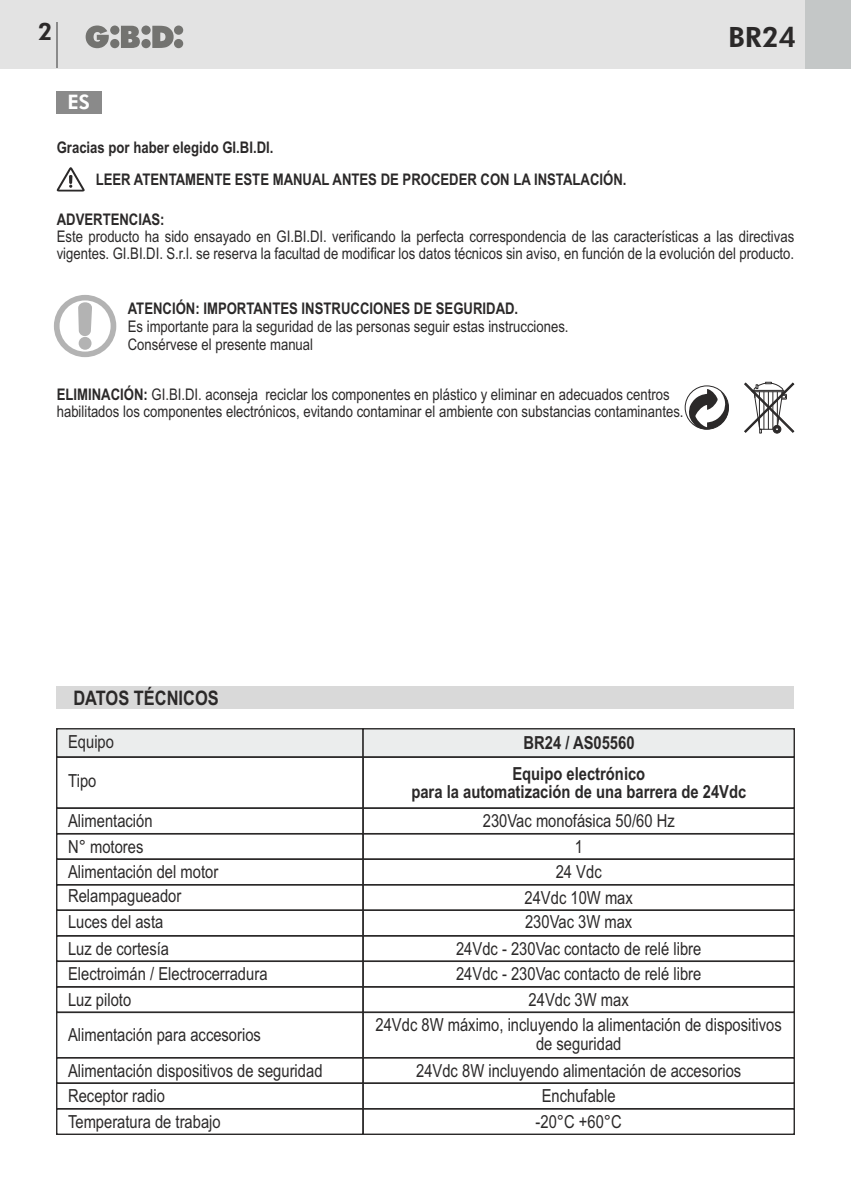
<style>
.page{position:relative;width:851px;height:1191px;background:#fff}
.page>*{position:absolute;margin:0;border:0;box-sizing:border-box;transform-origin:0 0}
.t1{font:800 28px "Futura BT";color:#2b2929}
.t2{font:800 24px "Futura BT";color:#2b2929}
.t3{font:700 20px "Arial Narrow";color:#2b2929}
.t4{font:800 20px "Futura BT";color:#fff}
.t5{font:18px/25.6px "Arial Narrow";color:#2b2929;text-align:center}
.t6{font:700 18px/30.4px "Arial Narrow";color:#2b2929;text-align:center}
.t7{font:16px/17.2px "Arial Narrow";color:#2b2929}
.t8{font:700 16px "Arial Narrow";color:#2b2929}
.s1{font-weight:700}
</style>
<div class="page">
<div style="left:0;top:0;width:850px;height:68px;background:#e3e3e3"></div>
<div style="left:805px;top:0;width:45px;height:68px;background:#c4c7c7"></div>
<svg style="left:86px;top:26px;width:97px;height:22px"></svg>
<hr style="left:56px;top:23px;width:2px;height:45px;background:#8a8a8a">
<hr style="left:850px;top:0;width:1px;height:68px;background:#c4c7c7">
<div style="left:57px;top:91px;width:45px;height:22px;background:#8a8a8a"></div>
<div style="left:57px;top:686px;width:737px;height:23px;background:#d9d9d9"></div>
<svg style="left:56px;top:167px;width:29px;height:25px"></svg>
<svg style="left:684px;top:385px;width:44px;height:44px"></svg>
<svg style="left:688px;top:389px;width:40px;height:40px"></svg>
<svg style="left:744px;top:382px;width:51px;height:52px"></svg>
<svg style="left:78px;top:302px;width:14px;height:48px"></svg>
<div style="left:54px;top:295px;width:62px;height:62px;border:6px solid #b3b3b3;border-radius:50%"></div>
<div style="left:56px;top:807px;width:308px;height:27px;border:1px solid #2b2929"></div>
<div style="left:56px;top:833px;width:308px;height:27px;border:1px solid #2b2929"></div>
<div style="left:56px;top:858px;width:308px;height:27px;border:1px solid #2b2929"></div>
<div style="left:56px;top:884px;width:308px;height:27px;border:1px solid #2b2929"></div>
<div style="left:56px;top:909px;width:308px;height:27px;border:1px solid #2b2929"></div>
<div style="left:56px;top:935px;width:308px;height:27px;border:1px solid #2b2929"></div>
<div style="left:56px;top:960px;width:308px;height:27px;border:1px solid #2b2929"></div>
<div style="left:56px;top:986px;width:308px;height:27px;border:1px solid #2b2929"></div>
<div style="left:56px;top:1082px;width:308px;height:27px;border:1px solid #2b2929"></div>
<div style="left:56px;top:1108px;width:308px;height:27px;border:1px solid #2b2929"></div>
<div style="left:56px;top:1011px;width:308px;height:47px;border:1px solid #2b2929"></div>
<svg style="left:56px;top:728px;width:739px;height:30px;background:#dbdddd"></svg>
<div style="left:362px;top:756px;width:432px;height:53px;border:1px solid #2b2929"></div>
<div style="left:362px;top:807px;width:432px;height:27px;border:1px solid #2b2929"></div>
<div style="left:362px;top:833px;width:432px;height:27px;border:1px solid #2b2929"></div>
<div style="left:362px;top:858px;width:432px;height:27px;border:1px solid #2b2929"></div>
<div style="left:362px;top:884px;width:432px;height:27px;border:1px solid #2b2929"></div>
<div style="left:362px;top:909px;width:432px;height:27px;border:1px solid #2b2929"></div>
<div style="left:362px;top:935px;width:432px;height:27px;border:1px solid #2b2929"></div>
<div style="left:362px;top:960px;width:432px;height:27px;border:1px solid #2b2929"></div>
<div style="left:362px;top:986px;width:432px;height:27px;border:1px solid #2b2929"></div>
<div style="left:362px;top:1082px;width:432px;height:27px;border:1px solid #2b2929"></div>
<div style="left:362px;top:1108px;width:432px;height:27px;border:1px solid #2b2929"></div>
<div style="left:362px;top:1011px;width:432px;height:47px;border:1px solid #2b2929"></div>
<h2 class="t2" style="left:38px;top:22px;width:16px">2</h2>
<p class="t4" style="left:67px;top:94px;width:24px">ES</p>
<p class="t8" style="left:57px;top:142px;width:218px">Gracias por haber elegido GI.BI.DI.</p>
<p class="t8" style="left:96px;top:174px;width:532px">LEER ATENTAMENTE ESTE MANUAL ANTES DE PROCEDER CON LA INSTALACIÓN.</p>
<h1 class="t1" style="left:728px;top:26px;width:70px">BR24</h1>
<p class="t8" style="left:57px;top:213px;width:109px">ADVERTENCIAS:</p>
<p class="t7" style="left:57px;top:229px;width:738px">Este producto ha sido ensayado en GI.BI.DI. verificando la perfecta correspondencia de las características a las directivas vigentes. GI.BI.DI. S.r.l. se reserva la facultad de modificar los datos técnicos sin aviso, en función de la evolución del producto.</p>
<p class="t8" style="left:176px;top:302px;width:12px">Ó</p>
<p class="t8" style="left:128px;top:302px;width:392px">ATENCI N: IMPORTANTES INSTRUCCIONES DE SEGURIDAD.</p>
<p class="t7" style="left:128px;top:319px;width:442px;line-height:18.2px">Es importante para la seguridad de las personas seguir estas instrucciones.<br>Consérvese el presente manual</p>
<p class="t7" style="left:57px;top:387px;width:628px"><span class="s1">ELIMINACIÓN:</span> GI.BI.DI. aconseja reciclar los componentes en plástico y eliminar en adecuados centros habilitados los componentes electrónicos, evitando contaminar el ambiente con substancias contaminantes.</p>
<p class="t3" style="left:73px;top:690px;width:147px">DATOS TÉCNICOS</p>
<p class="t5" style="left:68px;top:730px;width:47px">Equipo</p>
<p class="t5" style="left:68px;top:770px;width:30px">Tipo</p>
<p class="t5" style="left:68px;top:810px;width:152px;text-align:left">Alimentación<br>N° motores<br>Alimentación del motor</p>
<p class="t5" style="left:68px;top:884px;width:115px;text-align:left">Relampagueador<br>Luces del asta</p>
<p class="t5" style="left:68px;top:937px;width:201px;text-align:left">Luz de cortesía<br>Electroimán / Electrocerradura<br>Luz piloto</p>
<p class="t5" style="left:68px;top:1024px;width:194px">Alimentación para accesorios</p>
<p class="t5" style="left:68px;top:1059px;width:256px;text-align:left">Alimentación dispositivos de seguridad<br>Receptor radio<br>Temperatura de trabajo</p>
<p class="t6" style="left:512px;top:729px;width:134px">BR24 / AS05560<br>Equipo electrónico</p>
<p class="t6" style="left:411px;top:778px;width:336px">para la automatización de una barrera de 24Vdc</p>
<p class="t5" style="left:483px;top:810px;width:193px">230Vac monofásica 50/60 Hz<br>1<br>24 Vdc<br>24Vdc 10W max</p>
<p class="t5" style="left:456px;top:909px;width:247px;line-height:27.2px">230Vac 3W max<br>24Vdc - 230Vac contacto de relé libre</p>
<p class="t5" style="left:456px;top:963px;width:247px">24Vdc - 230Vac contacto de relé libre<br>24Vdc 3W max</p>
<p class="t5" style="left:375px;top:1017px;width:408px;line-height:18.4px">24Vdc 8W máximo, incluyendo la alimentación de dispositivos de seguridad</p>
<p class="t5" style="left:416px;top:1059px;width:326px">24Vdc 8W incluyendo alimentación de accesorios<br>Enchufable<br>-20°C +60°C</p>
</div>
